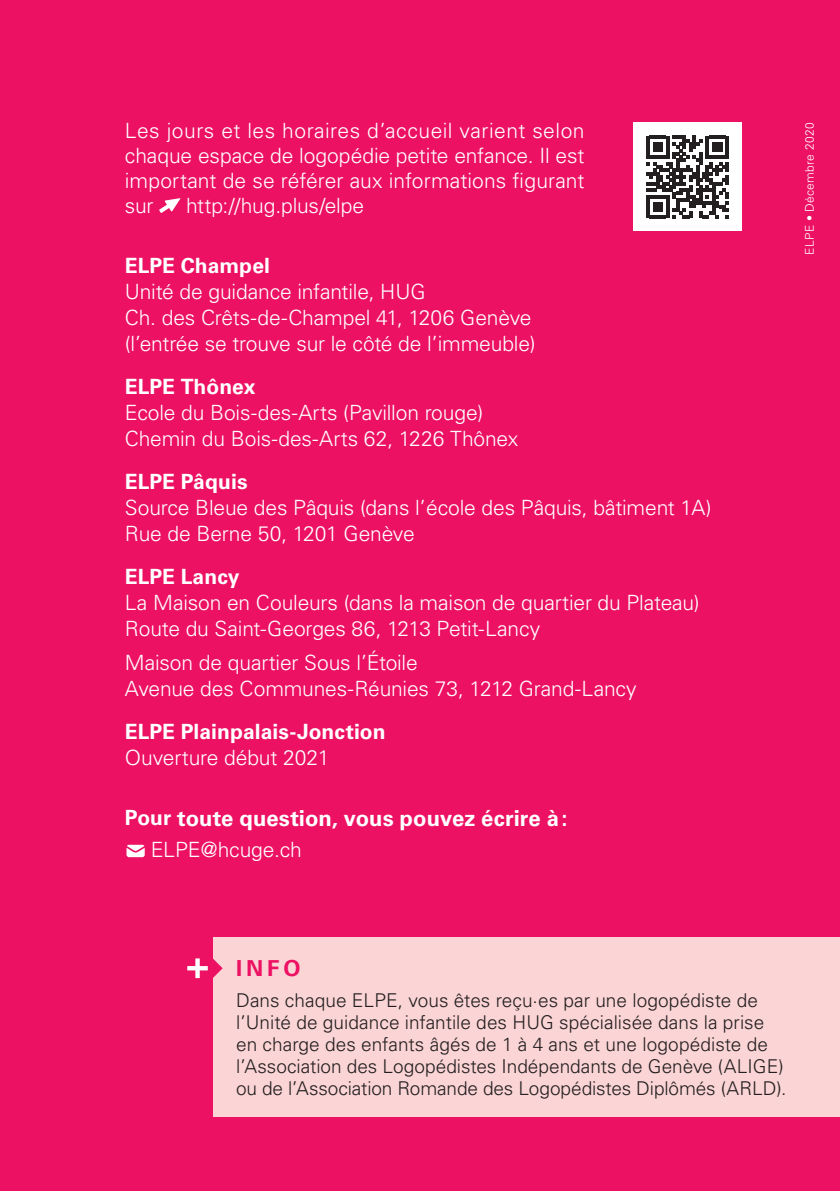
<style>
.page{position:relative;width:840px;height:1191px;background:#fff}
.page>*{position:absolute;margin:0;border:0;box-sizing:border-box;transform-origin:0 0}
.t1{font:700 22px "Univers LT Std";color:#fff}
.t2{font:700 22px "Univers LT Std";color:#ec1163}
.t3{font:300 21px/26px "Univers LT Std";letter-spacing:-.005em;color:#fff}
.t4{font:700 21px "Univers LT Std";letter-spacing:.005em;color:#fff}
.t5{font:300 19px/22px "Univers LT Std";color:#231f20}
.t6{font:300 12px "Univers LT Std";letter-spacing:.03em;color:#fff}
.s1{font-size:21px}
</style>
<div class="page">
<div style="left:0;top:0;width:839px;height:1191px;background:#ec1163"></div>
<div style="left:213px;top:937px;width:626px;height:180px;background:#fbd4d5"></div>
<svg style="left:159px;top:198px;width:21px;height:15px"></svg>
<svg style="left:126px;top:844px;width:19px;height:13px"></svg>
<svg style="left:187px;top:958px;width:35px;height:20px"></svg>
<div style="left:632px;top:122px;width:109px;height:109px;background:#fff"></div>
<svg style="left:646px;top:136px;width:82px;height:82px"></svg>
<p class="t3" style="left:125px;top:118px;width:461px;line-height:25px;text-align:justify">Les jours et les horaires d’accueil varient selon chaque espace de logopédie petite enfance. Il est important de se référer aux informations figurant sur</p>
<p class="t3" style="left:186px;top:192px;width:179px">http://hug.plus/elpe</p>
<p class="t4" style="left:125px;top:253px;width:147px">ELPE Champel</p>
<p class="t3" style="left:125px;top:278px;width:412px">Unité de guidance infantile, HUG<br>Ch. des Crêts-de-Champel 41, 1206 Genève (l’entrée se trouve sur le côté de l’immeuble)</p>
<p class="t4" style="left:125px;top:374px;width:132px">ELPE Thônex</p>
<p class="t3" style="left:125px;top:399px;width:394px">Ecole du Bois-des-Arts (Pavillon rouge)<br>Chemin du Bois-des-Arts 62, 1226 Thônex</p>
<p class="t4" style="left:125px;top:469px;width:124px">ELPE Pâquis</p>
<p class="t3" style="left:125px;top:494px;width:588px">Source Bleue des Pâquis (dans l’école des Pâquis, bâtiment 1A)<br>Rue de Berne 50, 1201 Genève</p>
<p class="t4" style="left:125px;top:564px;width:116px">ELPE Lancy</p>
<p class="t3" style="left:125px;top:589px;width:576px">La Maison en Couleurs (dans la maison de quartier du Plateau)<br>Route du Saint-Georges 86, 1213 Petit-Lancy</p>
<p class="t3" style="left:125px;top:650px;width:513px">Maison de quartier Sous l’Étoile<br>Avenue des Communes-Réunies 73, 1212 Grand-Lancy</p>
<p class="t4" style="left:125px;top:719px;width:262px">ELPE Plainpalais-Jonction</p>
<p class="t3" style="left:125px;top:745px;width:206px">Ouverture début 2021</p>
<p class="t1" style="left:125px;top:805px;width:444px"><span class="s1">Pour</span> toute question, vous pouvez écrire à:</p>
<p class="t3" style="left:151px;top:836px;width:152px">ELPE@hcuge.ch</p>
<p class="t6" style="left:802px;top:255px;width:134px;rotate:-90deg">ELPE • Décembre 2020</p>
<p class="t2" style="left:236px;top:955px;width:66px">INFO</p>
<p class="t5" style="left:236px;top:988px;width:551px">Dans chaque ELPE, vous êtes reçu·es par une logopédiste de l’Unité de guidance infantile des HUG spécialisée dans la prise en charge des enfants âgés de 1 à 4 ans et une logopédiste de l’Association des Logopédistes Indépendants de Genève (ALIGE) ou de l’Association Romande des Logopédistes Diplômés (ARLD).</p>
</div>
